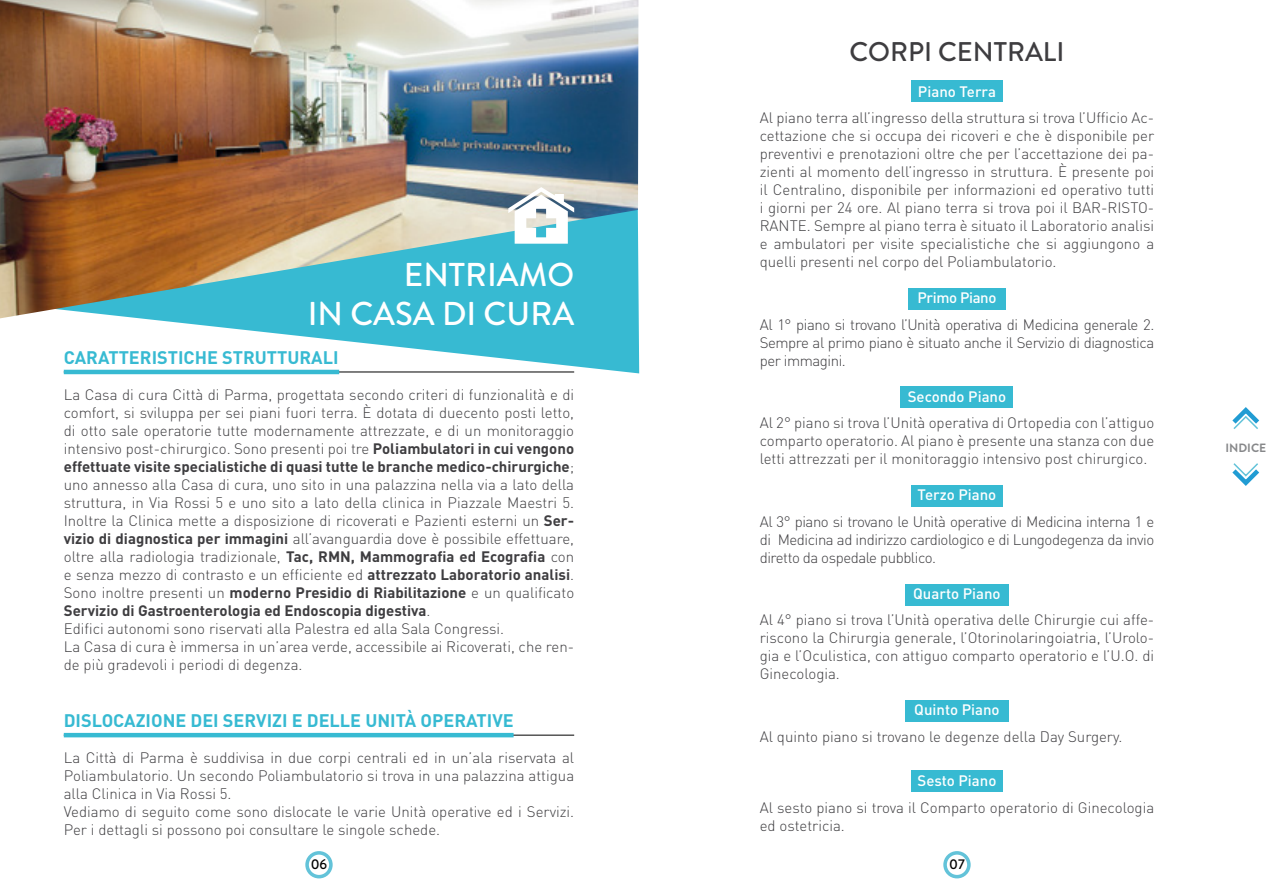
<style>
.page{position:relative;width:1276px;height:893px;background:#fff}
.page>*{position:absolute;margin:0;border:0;box-sizing:border-box;transform-origin:0 0}
.t1{font:500 33px/39.6px "Hv D Trial Brandon Grotesque";color:#fff;text-align:right}
.t2{font:500 27px "Hv D Trial Brandon Grotesque";color:#3e3d40}
.t3{font:700 18px "DIN Pro";color:#37bad2}
.t4{font:300 15px/18px "DIN Pro";color:#3e3d40;text-align:justify}
.t5{font:500 15px "DIN Pro";color:#fff}
.t6{font:500 15px "DIN Pro";letter-spacing:-.025em;color:#fff}
.t7{font:500 14.1px "Hv D Trial Brandon Grotesque";color:#000}
.t8{font:700 12px "Hv D Trial Brandon Grotesque";color:#87888a}
.s1{font-weight:700}
</style>
<div class="page">
<svg style="left:1232px;top:463px;width:28px;height:23px"></svg>
<svg style="left:1232px;top:407px;width:28px;height:22px"></svg>
<div style="left:943px;top:851px;width:27px;height:27px;border:4px solid #63c3d9;border-radius:50%"></div>
<div style="left:305px;top:851px;width:28px;height:27px;border:4px solid #63c3d9;border-radius:50%"></div>
<svg style="left:0;top:0;width:639px;height:373px"></svg>
<hr style="left:64px;top:735px;width:510px;height:1px;background:#000">
<hr style="left:64px;top:372px;width:510px;height:1px;background:#000">
<hr style="left:64px;top:733px;width:449px;height:4px;background:#37bad2">
<hr style="left:64px;top:370px;width:275px;height:4px;background:#37bad2">
<div style="left:911px;top:81px;width:91px;height:21px;background:#37bad2"></div>
<div style="left:908px;top:288px;width:98px;height:21px;background:#37bad2"></div>
<div style="left:900px;top:387px;width:113px;height:21px;background:#37bad2"></div>
<div style="left:911px;top:485px;width:91px;height:22px;background:#37bad2"></div>
<div style="left:905px;top:585px;width:103px;height:21px;background:#37bad2"></div>
<div style="left:905px;top:701px;width:103px;height:21px;background:#37bad2"></div>
<div style="left:911px;top:770px;width:91px;height:21px;background:#37bad2"></div>
<img style="left:0;top:0;width:638px;height:318px">
<svg style="left:508px;top:187px;width:66px;height:57px"></svg>
<h1 class="t1" style="left:308px;top:255px;width:268px">ENTRIAMO<br>IN CASA DI CURA</h1>
<p class="t3" style="left:64px;top:345px;width:276px">CARATTERISTICHE STRUTTURALI</p>
<p class="t4" style="left:64px;top:385px;width:512px;text-align:left">La Casa di cura Città di Parma, progettata secondo criteri di funzionalità e di comfort, si sviluppa per sei piani fuori terra. È dotata di duecento posti letto, di otto sale operatorie tutte modernamente attrezzate, e di un monitoraggio intensivo post-chirurgico. Sono presenti poi tre <span class="s1">Poliambulatori in cui vengono effettuate visite specialistiche di quasi tutte le branche medico-chirurgiche</span>; uno annesso alla Casa di cura, uno sito in una palazzina nella via a lato della struttura, in Via Rossi 5 e uno sito a lato della clinica in Piazzale Maestri 5.<br>Inoltre la Clinica mette a disposizione di ricoverati e Pazienti esterni un <span class="s1">Ser&shy;vizio di diagnostica per immagini</span> all’avanguardia dove è possibile effettuare, oltre alla radiologia tradizionale, <span class="s1">Tac, RMN, Mammografia ed Ecografia</span> con e senza mezzo di contrasto e un efficiente ed <span class="s1">attrezzato Laboratorio analisi</span>.<br>Sono inoltre presenti un <span class="s1">moderno Presidio di Riabilitazione</span> e un qualificato <span class="s1">Servizio di Gastroenterologia ed Endoscopia digestiva</span>.<br>Edifici autonomi sono riservati alla Palestra ed alla Sala Congressi.<br>La Casa di cura è immersa in un’area verde, accessibile ai Ricoverati, che ren&shy;de più gradevoli i periodi di degenza.</p>
<p class="t3" style="left:64px;top:709px;width:451px">DISLOCAZIONE DEI SERVIZI E DELLE UNITÀ OPERATIVE</p>
<p class="t4" style="left:64px;top:748px;width:512px;text-align:left">La Città di Parma è suddivisa in due corpi centrali ed in un’ala riservata al Poliambulatorio. Un secondo Poliambulatorio si trova in una palazzina attigua alla Clinica in Via Rossi 5.<br>Vediamo di seguito come sono dislocate le varie Unità operative ed i Servizi.<br>Per i dettagli si possono poi consultare le singole schede.</p>
<h2 class="t2" style="left:849px;top:33px;width:216px">CORPI CENTRALI</h2>
<p class="t5" style="left:918px;top:81px;width:79px">Piano Terra</p>
<p class="t4" style="left:760px;top:108px;width:396px">Al piano terra all’ingresso della struttura si trova l’Ufficio Ac&shy;cettazione che si occupa dei ricoveri e che è disponibile per preventivi e prenotazioni oltre che per l’accettazione dei pa&shy;zienti al momento dell’ingresso in struttura. È presente poi il Centralino, disponibile per informazioni ed operativo tutti i giorni per 24 ore. Al piano terra si trova poi il BAR-RISTO-RANTE. Sempre al piano terra è situato il Laboratorio analisi e ambulatori per visite specialistiche che si aggiungono a quelli presenti nel corpo del Poliambulatorio.</p>
<p class="t6" style="left:917px;top:287px;width:80px">Primo Piano</p>
<p class="t4" style="left:760px;top:314px;width:396px">Al 1° piano si trovano l’Unità operativa di Medicina generale 2.<br>Sempre al primo piano è situato anche il Servizio di diagnostica per immagini.</p>
<p class="t5" style="left:908px;top:386px;width:100px">Secondo Piano</p>
<p class="t4" style="left:760px;top:413px;width:396px">Al 2° piano si trova l’Unità operativa di Ortopedia con l’attiguo comparto operatorio. Al piano è presente una stanza con due letti attrezzati per il monitoraggio intensivo post chirurgico.</p>
<p class="t5" style="left:917px;top:484px;width:80px">Terzo Piano</p>
<p class="t4" style="left:760px;top:511px;width:396px">Al 3° piano si trovano le Unità operative di Medicina interna 1 e di Medicina ad indirizzo cardiologico e di Lungodegenza da invio diretto da ospedale pubblico.</p>
<p class="t5" style="left:913px;top:583px;width:89px">Quarto Piano</p>
<p class="t4" style="left:760px;top:610px;width:396px">Al 4° piano si trova l’Unità operativa delle Chirurgie cui affe&shy;riscono la Chirurgia generale, l’Otorinolaringoiatria, l’Urolo&shy;gia e l’Oculistica, con attiguo comparto operatorio e l’U.O. di Ginecologia.</p>
<p class="t5" style="left:914px;top:699px;width:87px">Quinto Piano</p>
<p class="t4" style="left:760px;top:726px;width:364px">Al quinto piano si trovano le degenze della Day Surgery.</p>
<p class="t5" style="left:917px;top:770px;width:80px">Sesto Piano</p>
<p class="t4" style="left:760px;top:798px;width:396px">Al sesto piano si trova il Comparto operatorio di Ginecologia ed ostetricia.</p>
<p class="t7" style="left:311px;top:855px;width:18px">06</p>
<p class="t7" style="left:949px;top:855px;width:17px">07</p>
<p class="t8" style="left:1225px;top:439px;width:42px">INDICE</p>
</div>
